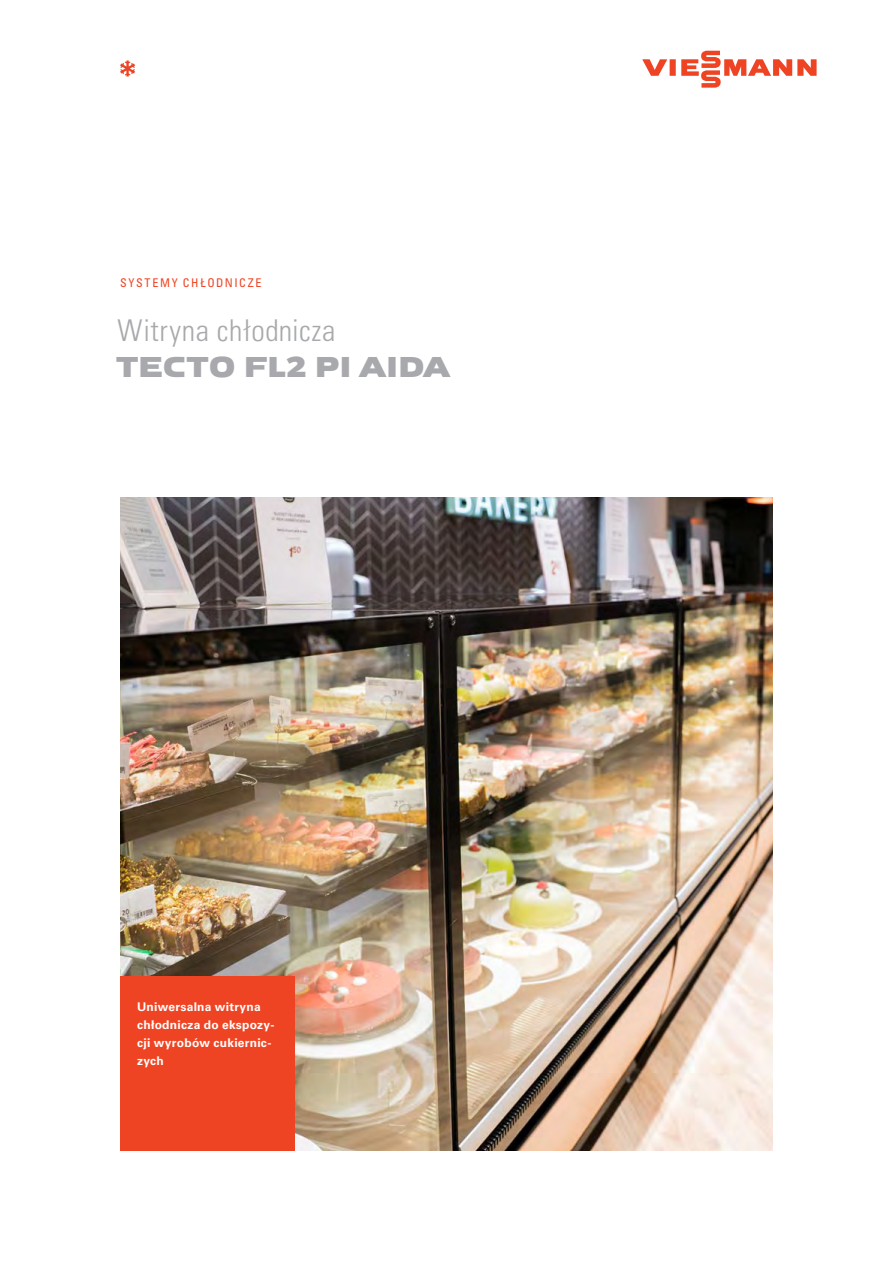
<style>
.page{position:relative;width:893px;height:1263px;background:#fff}
.page>*{position:absolute;margin:0;border:0;box-sizing:border-box;transform-origin:0 0}
.t1{font:30px "Univers LTCYR 47 Light Cond";letter-spacing:.02em;color:#a7a9ac}
.t2{font:700 30px "Viessmann";letter-spacing:-.02em;color:#a7a9ac}
.t3{font:700 12px/18px "Univers LTCYR 65";letter-spacing:.02em;color:#fff}
.t4{font:condensed 12px "Univers LTCYR 57";letter-spacing:.14em;color:#ef4423}
</style>
<div class="page">
<img style="left:120px;top:498px;width:653px;height:653px">
<div style="left:120px;top:977px;width:174px;height:174px;background:#ef4423"></div>
<div style="left:670px;top:59px;width:6px;height:17px;background:#ef4423"></div>
<svg style="left:642px;top:59px;width:25px;height:17px"></svg>
<svg style="left:681px;top:51px;width:136px;height:37px"></svg>
<svg style="left:120px;top:60px;width:15px;height:17px"></svg>
<p class="t4" style="left:120px;top:275px;width:143px">SYSTEMY CHŁODNICZE</p>
<h1 class="t1" style="left:118px;top:310px;width:219px">Witryna chłodnicza</h1>
<h1 class="t2" style="left:116px;top:346px;width:335px">TECTO FL2 PI AIDA</h1>
<p class="t3" style="left:137px;top:997px;width:139px">Uniwersalna witryna chłodnicza do ekspozy&shy;cji wyrobów cukiernic&shy;zych</p>
</div>
